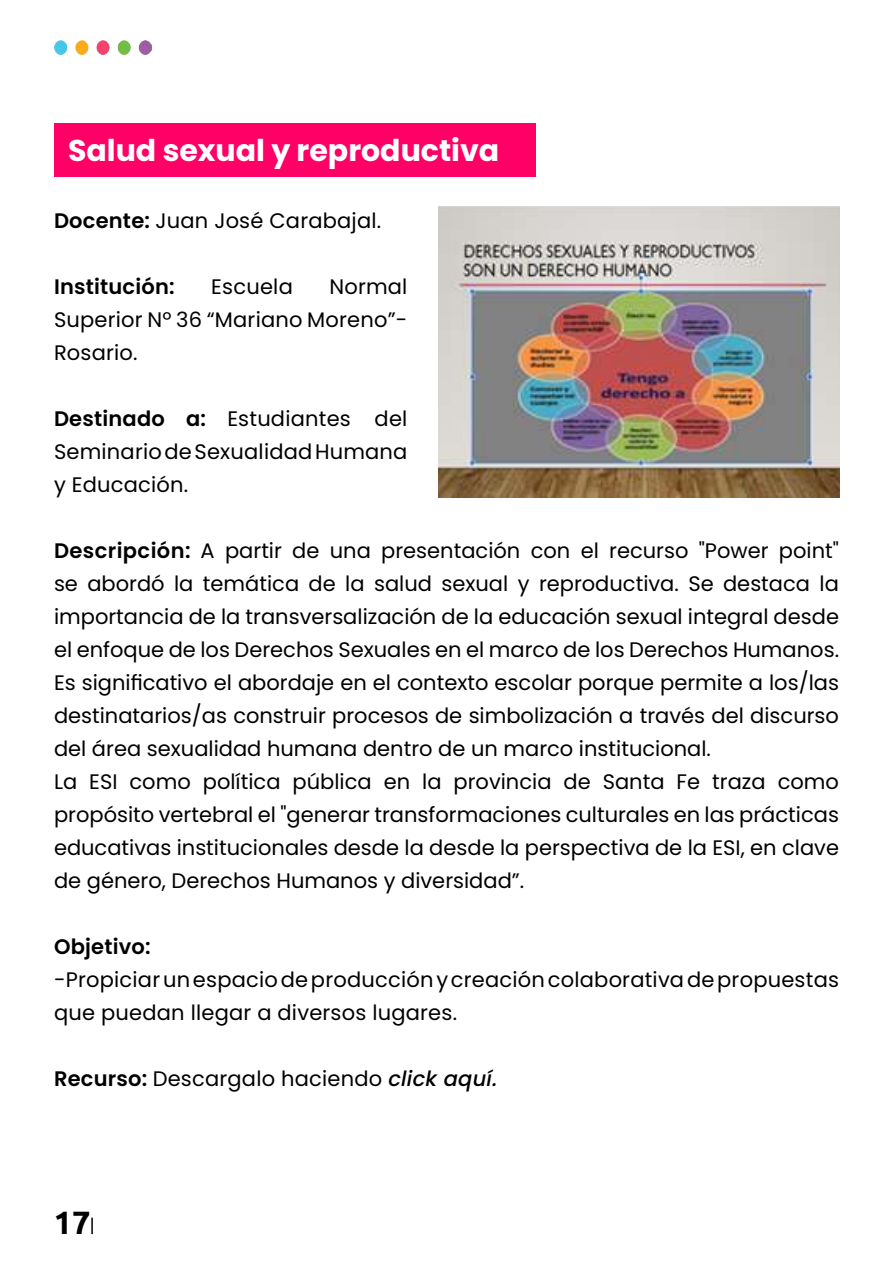
<style>
.page{position:relative;width:893px;height:1263px;background:#fff}
.page>*{position:absolute;margin:0;border:0;box-sizing:border-box;transform-origin:0 0}
.t1{font:700 32.4px "Ubuntu";color:#000}
.t2{font:700 30px "Poppins";color:#fff}
.t3{font:21px/33px "Poppins";color:#000}
.t4{font:600 21px "Poppins";letter-spacing:.01em;color:#000}
.s1{font-weight:600}
.s2{font-weight:400}
.s3{font-weight:500;font-style:italic}
</style>
<div class="page">
<img style="left:54px;top:41px;width:97px;height:13px">
<svg style="left:91px;top:1217px;width:2px;height:17px"></svg>
<div style="left:54px;top:123px;width:482px;height:54px;background:#f06"></div>
<img style="left:438px;top:206px;width:401px;height:291px">
<h2 class="t2" style="left:68px;top:133px;width:433px">Salud sexual y reproductiva</h2>
<p class="t3" style="left:54px;top:204px;width:329px"><span class="s1">Docente:</span> Juan José Carabajal.</p>
<p class="t4" style="left:54px;top:275px;width:122px">Institución:</p>
<p class="t3" style="left:54px;top:303px;width:355px">Superior Nº 36 “Mariano Moreno -“<br>Rosario.</p>
<p class="t3" style="left:211px;top:270px;width:83px">Escuela</p>
<p class="t3" style="left:329px;top:270px;width:80px">Normal</p>
<p class="t4" style="left:54px;top:407px;width:112px">Destinado</p>
<p class="t3" style="left:54px;top:435px;width:355px">SeminariodeSexualidadHumana y Educación.</p>
<p class="t3" style="left:227px;top:402px;width:125px">Estudiantes</p>
<p class="t3" style="left:375px;top:402px;width:34px">del</p>
<p class="t4" style="left:186px;top:407px;width:21px">a:</p>
<p class="t4" style="left:54px;top:539px;width:162px">Descripción <span class="s2">A</span>:</p>
<p class="t3" style="left:54px;top:567px;width:786px">se abordó la temática de la salud sexual y reproductiva. Se destaca la</p>
<p class="t3" style="left:54px;top:600px;width:786px">importancia de la transversalización de la educación sexual integral desde</p>
<p class="t3" style="left:54px;top:633px;width:787px">el enfoque de los Derechos Sexuales en el marco de los Derechos Humanos.</p>
<p class="t3" style="left:54px;top:666px;width:786px">Es significativo el abordaje en el contexto escolar porque permite a los/las</p>
<p class="t3" style="left:54px;top:699px;width:786px">destinatarios/as construir procesos de simbolización a través del discurso</p>
<p class="t3" style="left:54px;top:732px;width:658px">del área sexualidad humana dentro de un marco institucional.</p>
<p class="t3" style="left:778px;top:765px;width:63px">como</p>
<p class="t3" style="left:699px;top:534px;width:71px">"Power</p>
<p class="t3" style="left:779px;top:534px;width:62px">point"</p>
<p class="t3" style="left:381px;top:534px;width:141px">presentación</p>
<p class="t3" style="left:225px;top:534px;width:58px">partir</p>
<p class="t3" style="left:292px;top:534px;width:29px">de</p>
<p class="t3" style="left:581px;top:534px;width:20px">el</p>
<p class="t3" style="left:330px;top:534px;width:43px">una</p>
<p class="t3" style="left:531px;top:534px;width:41px">con</p>
<p class="t3" style="left:609px;top:534px;width:81px">recurso</p>
<p class="t3" style="left:203px;top:765px;width:79px">política</p>
<p class="t3" style="left:293px;top:765px;width:81px">pública</p>
<p class="t3" style="left:454px;top:765px;width:99px">provincia</p>
<p class="t3" style="left:422px;top:765px;width:21px">la</p>
<p class="t3" style="left:564px;top:765px;width:29px">de</p>
<p class="t3" style="left:89px;top:765px;width:30px">ESI</p>
<p class="t3" style="left:603px;top:765px;width:63px">Santa</p>
<p class="t3" style="left:54px;top:765px;width:786px">La<br>propósito vertebral el "generar transformaciones culturales en las prácticas educativas institucionales desde la desde la perspectiva de la ESI, en clave de género, Derechos Humanos y diversidad .“</p>
<p class="t3" style="left:677px;top:765px;width:25px">Fe</p>
<p class="t3" style="left:712px;top:765px;width:55px">traza</p>
<p class="t3" style="left:130px;top:765px;width:63px">como</p>
<p class="t3" style="left:384px;top:765px;width:28px">en</p>
<p class="t4" style="left:54px;top:934px;width:98px">Objetivo:</p>
<p class="t3" style="left:54px;top:963px;width:786px">-Propiciarunespaciodeproducciónycreacióncolaborativadepropuestas que puedan llegar a diversos lugares.</p>
<p class="t3" style="left:54px;top:1062px;width:445px"><span class="s1">Recurso:</span> Descargalo haciendo <span class="s3">click aquí.</span></p>
<h1 class="t1" style="left:54px;top:1203px;width:38px">17</h1>
</div>
